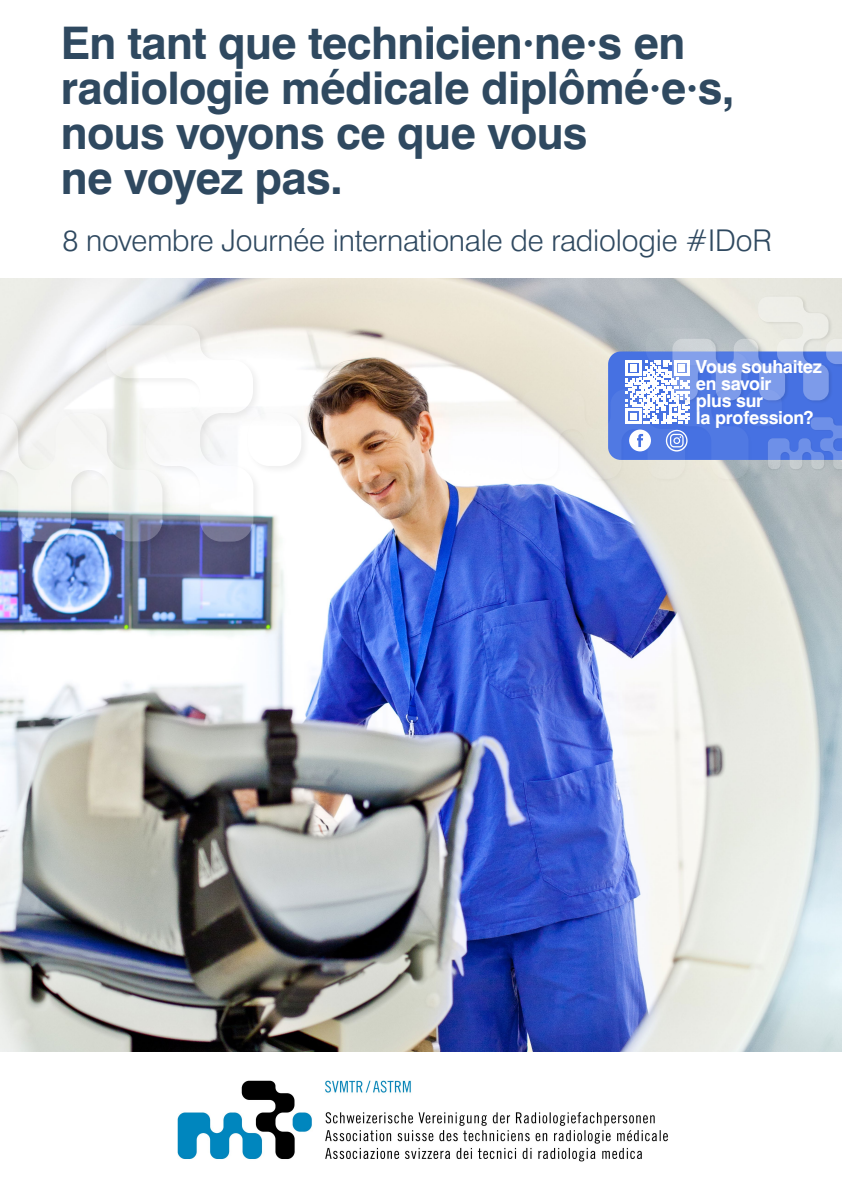
<style>
.page{position:relative;width:842px;height:1192px;background:#fff}
.page>*{position:absolute;margin:0;border:0;box-sizing:border-box;transform-origin:0 0}
.t1{font:700 45px/45px "Swiss 721 BT";letter-spacing:-.015em;color:#2f4960}
.t2{font:300 30px "Swiss 721 BT";letter-spacing:-.005em;color:#2f4960}
.t3{font:700 18px/17px "Swiss 721 BT";letter-spacing:-.015em;color:#fff}
</style>
<div class="page">
<img style="left:0;top:279px;width:842px;height:773px">
<div style="left:0;top:322px;width:311px;height:230px;background:#000;opacity:.33"></div>
<div style="left:248px;top:413px;width:53px;height:53px;background:#fff;border-radius:21px"></div>
<svg style="left:0;top:325px;width:253px;height:217px"></svg>
<img style="left:178px;top:1080px;width:490px;height:82px">
<div style="left:520px;top:327px;width:267px;height:157px;background:#000;opacity:.33"></div>
<svg style="left:521px;top:297px;width:321px;height:182px;background:#a9b8db"></svg>
<p class="t1" style="left:61px;top:21px;width:675px">En tant que technicien·ne·s en radiologie médicale diplômé·e·s, nous voyons ce que vous<br>ne voyez pas.</p>
<p class="t2" style="left:62px;top:222px;width:711px">8 novembre Journée internationale de radiologie #IDoR</p>
<p class="t3" style="left:696px;top:358px;width:128px">Vous souhaitez en savoir<br>plus sur<br>la profession?</p>
</div>
